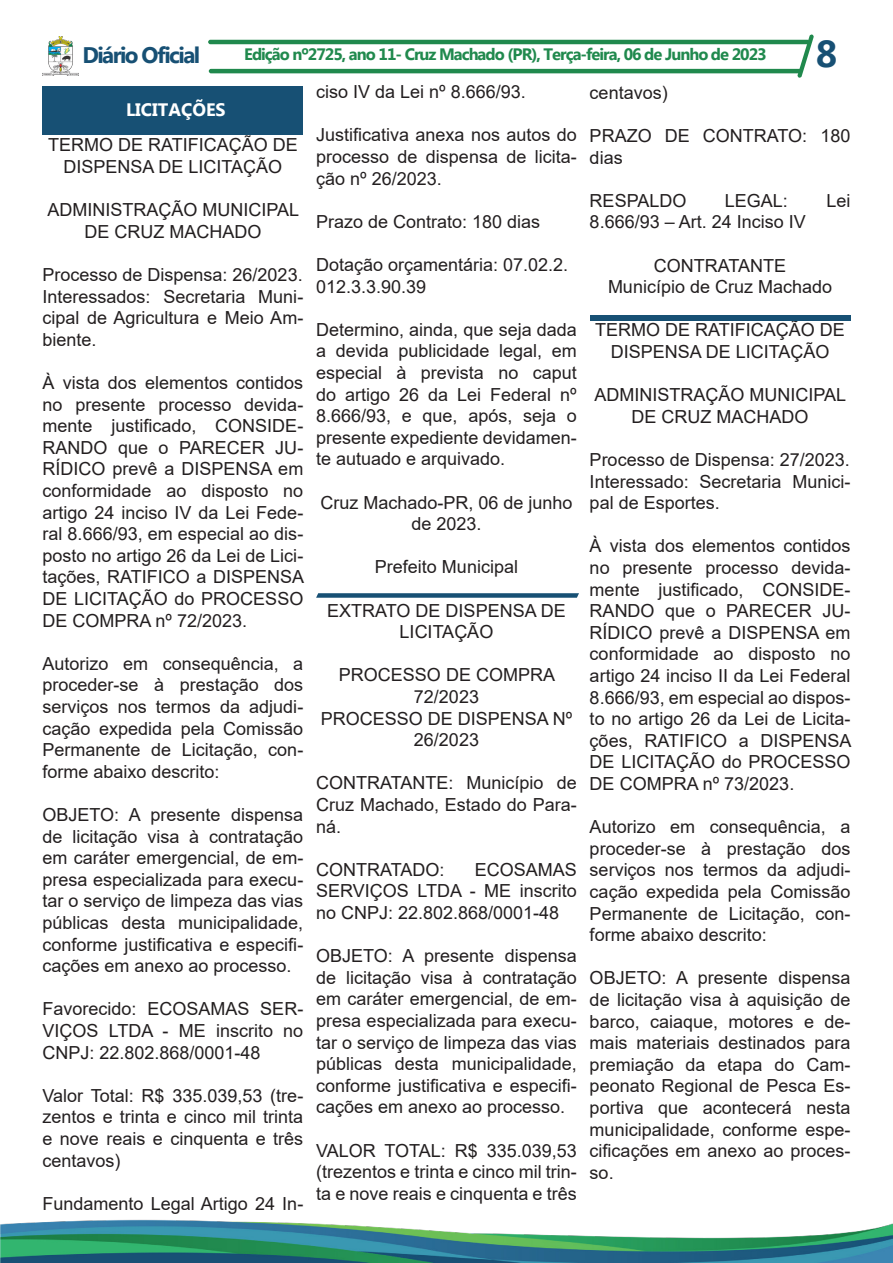
<style>
.page{position:relative;width:893px;height:1263px;background:#fff}
.page>*{position:absolute;margin:0;border:0;box-sizing:border-box;transform-origin:0 0}
.t1{font:700 37.5px "Myanmar Text";color:#175074}
.t2{font:700 22.5px "Myanmar Text";letter-spacing:-.07em;color:#175074}
.t3{font:18px/21.6px "Arial";color:#231f20;text-align:justify}
.t4{font:700 18px "Myanmar Text";color:#fff}
.t5{font:700 16.5px "Myanmar Text";letter-spacing:-.06em;color:#20894d}
</style>
<div class="page">
<hr style="left:208px;top:40px;width:602px;height:4px;background:#20894d;border-radius:2px">
<hr style="left:209px;top:69px;width:593px;height:4px;background:#20894d;border-radius:2px">
<img style="left:43px;top:37px;width:36px;height:38px">
<svg style="left:797px;top:34px;width:17px;height:44px"></svg>
<img style="left:0;top:1219px;width:893px;height:44px">
<svg style="left:316px;top:593px;width:263px;height:5px"></svg>
<div style="left:43px;top:86px;width:260px;height:49px;background:#175074"></div>
<div style="left:590px;top:315px;width:260px;height:6px;background:#175074"></div>
<p class="t2" style="left:82px;top:42px;width:119px">Diário Oficial</p>
<p class="t5" style="left:244px;top:45px;width:524px">Edição nº2725, ano 11- Cruz Machado (PR), Terça-feira, 06 de Junho de 2023</p>
<p class="t1" style="left:816px;top:32px;width:23px">8</p>
<p class="t3" style="left:590px;top:82px;width:80px">centavos)</p>
<p class="t3" style="left:590px;top:125px;width:262px">PRAZO DE CONTRATO: 180 dias</p>
<p class="t3" style="left:590px;top:190px;width:98px">RESPALDO</p>
<p class="t3" style="left:725px;top:190px;width:65px">LEGAL:</p>
<p class="t3" style="left:826px;top:190px;width:26px">Lei</p>
<p class="t3" style="left:590px;top:211px;width:218px">8.666/93 – Art. 24 Inciso IV</p>
<p class="t3" style="left:654px;top:254px;width:134px">CONTRATANTE</p>
<p class="t3" style="left:608px;top:276px;width:226px">Município de Cruz Machado</p>
<p class="t3" style="left:595px;top:319px;width:251px;text-align:center">TERMO DE RATIFICAÇÃO DE<br>DISPENSA DE LICITAÇÃO</p>
<p class="t3" style="left:594px;top:384px;width:253px;text-align:center">ADMINISTRAÇÃO MUNICIPAL<br>DE CRUZ MACHADO</p>
<p class="t3" style="left:590px;top:449px;width:262px">Processo de Dispensa: 27/2023.</p>
<p class="t3" style="left:590px;top:470px;width:262px">Interessado: Secretaria Munici&shy;pal de Esportes.</p>
<p class="t3" style="left:590px;top:535px;width:263px">À vista dos elementos contidos no presente processo devida&shy;mente justificado, CONSIDE-RANDO que o PARECER JU-RÍDICO prevê a DISPENSA em conformidade ao disposto no artigo 24 inciso II da Lei Federal 8.666/93, em especial ao dispos&shy;to no artigo 26 da Lei de Licita&shy;ções, RATIFICO a DISPENSA DE LICITAÇÃO do PROCESSO DE COMPRA nº 73/2023.</p>
<p class="t3" style="left:590px;top:816px;width:262px">Autorizo em consequência, a proceder-se à prestação dos serviços nos termos da adjudi&shy;cação expedida pela Comissão Permanente de Licitação, con&shy;forme abaixo descrito:</p>
<p class="t3" style="left:590px;top:967px;width:262px">OBJETO: A presente dispensa de licitação visa à aquisição de barco, caiaque, motores e de&shy;mais materiais destinados para premiação da etapa do Cam&shy;peonato Regional de Pesca Es&shy;portiva que acontecerá nesta municipalidade, conforme espe&shy;cificações em anexo ao proces&shy;so.</p>
<p class="t3" style="left:316px;top:81px;width:211px">ciso IV da Lei nº 8.666/93.</p>
<p class="t3" style="left:316px;top:124px;width:262px">Justificativa anexa nos autos do processo de dispensa de licita&shy;ção nº 26/2023.</p>
<p class="t3" style="left:316px;top:211px;width:226px">Prazo de Contrato: 180 dias</p>
<p class="t3" style="left:316px;top:254px;width:254px">Dotação orçamentária: 07.02.2.</p>
<p class="t3" style="left:316px;top:275px;width:112px">012.3.3.90.39</p>
<p class="t3" style="left:316px;top:319px;width:262px">Determino, ainda, que seja dada a devida publicidade legal, em especial à prevista no caput do artigo 26 da Lei Federal nº 8.666/93, e que, após, seja o presente expediente devidamen&shy;te autuado e arquivado.</p>
<p class="t3" style="left:320px;top:491px;width:254px;text-align:center">Cruz Machado-PR, 06 de junho de 2023.</p>
<p class="t3" style="left:375px;top:556px;width:145px">Prefeito Municipal</p>
<p class="t3" style="left:327px;top:599px;width:240px;text-align:center">EXTRATO DE DISPENSA DE<br>LICITAÇÃO</p>
<p class="t3" style="left:339px;top:664px;width:218px;text-align:center">PROCESSO DE COMPRA<br>72/2023</p>
<p class="t3" style="left:321px;top:707px;width:253px;text-align:center">PROCESSO DE DISPENSA Nº<br>26/2023</p>
<p class="t3" style="left:316px;top:772px;width:262px">CONTRATANTE: Município de Cruz Machado, Estado do Para&shy;ná.</p>
<p class="t3" style="left:316px;top:859px;width:130px">CONTRATADO:</p>
<p class="t4" style="left:126px;top:99px;width:101px">LICITAÇÕES</p>
<p class="t3" style="left:48px;top:134px;width:251px;text-align:center">TERMO DE RATIFICAÇÃO DE<br>DISPENSA DE LICITAÇÃO</p>
<p class="t3" style="left:47px;top:199px;width:253px;text-align:center">ADMINISTRAÇÃO MUNICIPAL<br>DE CRUZ MACHADO</p>
<p class="t3" style="left:43px;top:264px;width:262px">Processo de Dispensa: 26/2023.</p>
<p class="t3" style="left:43px;top:285px;width:262px">Interessados: Secretaria Muni&shy;cipal de Agricultura e Meio Am&shy;biente.</p>
<p class="t3" style="left:43px;top:372px;width:263px">À vista dos elementos contidos no presente processo devida&shy;mente justificado, CONSIDE-RANDO que o PARECER JU-RÍDICO prevê a DISPENSA em conformidade ao disposto no artigo 24 inciso IV da Lei Fede&shy;ral 8.666/93, em especial ao dis&shy;posto no artigo 26 da Lei de Lici&shy;tações, RATIFICO a DISPENSA DE LICITAÇÃO do PROCESSO DE COMPRA nº 72/2023.</p>
<p class="t3" style="left:43px;top:652px;width:262px">Autorizo em consequência, a proceder-se à prestação dos serviços nos termos da adjudi&shy;cação expedida pela Comissão Permanente de Licitação, con&shy;forme abaixo descrito:</p>
<p class="t3" style="left:43px;top:804px;width:262px">OBJETO: A presente dispensa de licitação visa à contratação em caráter emergencial, de em&shy;presa especializada para execu&shy;tar o serviço de limpeza das vias públicas desta municipalidade, conforme justificativa e especifi&shy;cações em anexo ao processo.</p>
<p class="t3" style="left:43px;top:998px;width:262px">Favorecido: ECOSAMAS SER-VIÇOS LTDA - ME inscrito no CNPJ: 22.802.868/0001-48</p>
<p class="t3" style="left:43px;top:1084px;width:262px">Valor Total: R$ 335.039,53 (tre&shy;zentos e trinta e cinco mil trinta e nove reais e cinquenta e três centavos)</p>
<p class="t3" style="left:43px;top:1192px;width:262px">Fundamento Legal Artigo 24 In-</p>
<p class="t3" style="left:316px;top:859px;width:262px;text-indent:159px">ECOSAMAS SERVIÇOS LTDA - ME inscrito no CNPJ: 22.802.868/0001-48</p>
<p class="t3" style="left:316px;top:945px;width:262px">OBJETO: A presente dispensa de licitação visa à contratação em caráter emergencial, de em&shy;presa especializada para execu&shy;tar o serviço de limpeza das vias públicas desta municipalidade, conforme justificativa e especifi&shy;cações em anexo ao processo.</p>
<p class="t3" style="left:316px;top:1139px;width:262px">VALOR TOTAL: R$ 335.039,53 (trezentos e trinta e cinco mil trin&shy;ta e nove reais e cinquenta e três</p>
</div>
